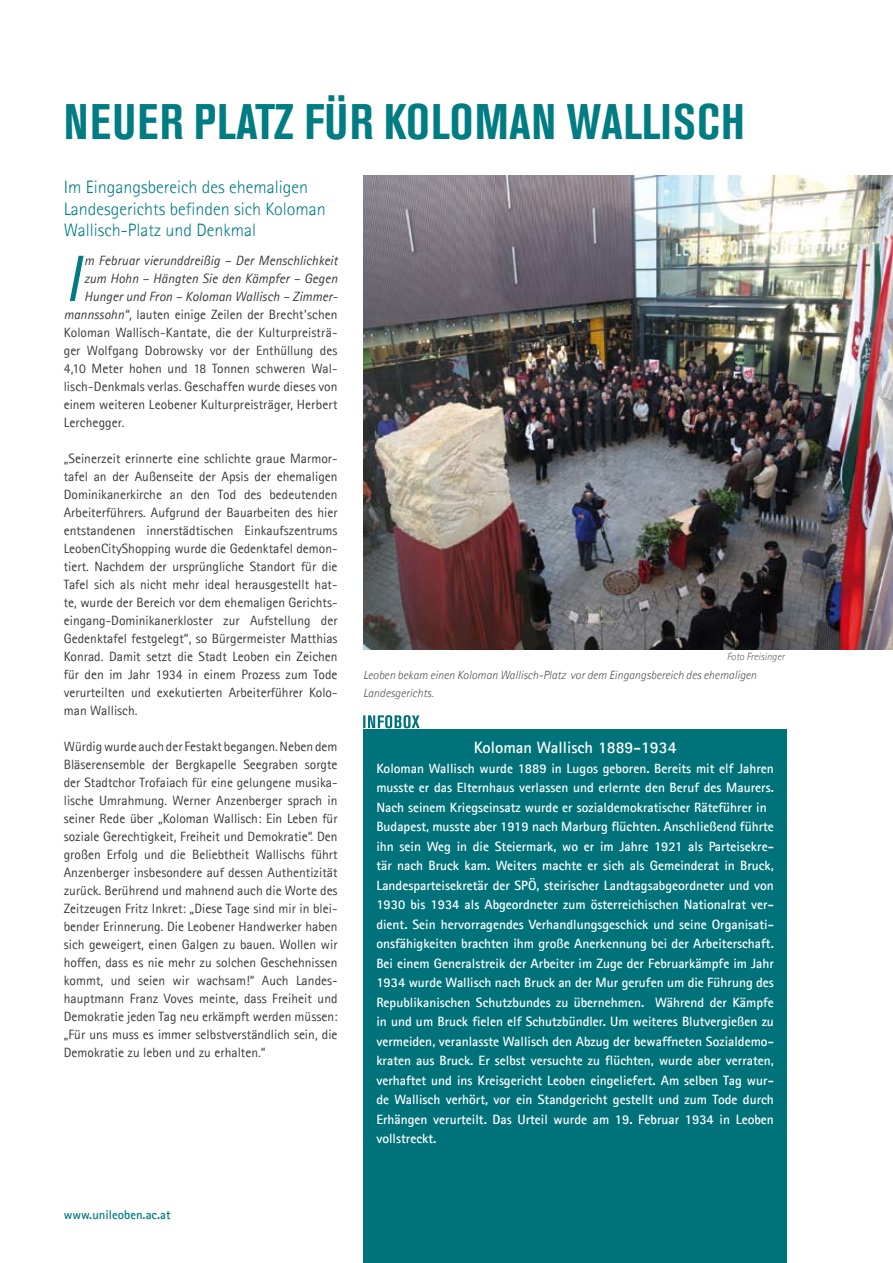
<style>
.page{position:relative;width:893px;height:1263px;background:#fff}
.page>*{position:absolute;margin:0;border:0;box-sizing:border-box;transform-origin:0 0}
.t1{font:italic 65.7px "Agfa Rotis Sans Serif";color:#007c83}
.t2{font:700 condensed 49.5px "Akzidenz Grotesk BE";letter-spacing:.01em;color:#007c83}
.t3{font:300 18px/21.6px "Agfa Rotis Sans Serif";color:#007c83}
.t4{font:700 16.5px "Agfa Rotis Sans Serif";color:#fff}
.t5{font:13.5px/18px "Agfa Rotis Sans Serif";color:#3b3a3d;text-align:justify}
.t6{font:700 13.5px/19.5px "Agfa Rotis Sans Serif";color:#fff;text-align:justify}
.t7{font:italic 13.5px "Agfa Rotis Sans Serif";color:#3b3a3d}
.t8{font:700 12.75px "Agfa Rotis Sans Serif";color:#007c83}
.t9{font:italic 300 12px/18px "Agfa Rotis Sans Serif";color:#515153}
.t10{font:italic 300 10.5px "Agfa Rotis Sans Serif";color:#676869}
.s1{font-style:italic}
</style>
<div class="page">
<div style="left:364px;top:729px;width:423px;height:534px;background:#00727a"></div>
<svg style="left:363px;top:715px;width:57px;height:13px"></svg>
<img style="left:363px;top:175px;width:530px;height:474px">
<h2 class="t2" style="left:64px;top:94px;width:682px">NEUER PLATZ FÜR KOLOMAN WALLISCH</h2>
<h3 class="t3" style="left:64px;top:176px;width:263px">Im Eingangsbereich des ehemaligen<br>Landesgerichts befinden sich Koloman<br>Wallisch-Platz und Denkmal</h3>
<h1 class="t1" style="left:64px;top:240px;width:19px">I</h1>
<p class="t7" style="left:84px;top:253px;width:255px">m Februar vierunddreißig – Der Menschlichkeit</p>
<p class="t7" style="left:84px;top:271px;width:255px">zum Hohn – Hängten Sie den Kämpfer – Gegen</p>
<p class="t7" style="left:84px;top:289px;width:255px">Hunger und Fron – Koloman Wallisch – Zimmer-</p>
<p class="t5" style="left:64px;top:305px;width:275px"><span class="s1">mannssohn“,</span> lauten einige Zeilen der Brecht’schen</p>
<p class="t5" style="left:64px;top:323px;width:275px">Koloman Wallisch-Kantate, die der Kulturpreisträ-</p>
<p class="t5" style="left:64px;top:341px;width:275px">ger Wolfgang Dobrowsky vor der Enthüllung des</p>
<p class="t5" style="left:64px;top:359px;width:275px">4,10 Meter hohen und 18 Tonnen schweren Wal-</p>
<p class="t5" style="left:64px;top:377px;width:275px">lisch-Denkmals verlas. Geschaffen wurde dieses von</p>
<p class="t5" style="left:64px;top:395px;width:275px">einem weiteren Leobener Kulturpreisträger, Herbert</p>
<p class="t5" style="left:64px;top:413px;width:62px">Lerchegger.</p>
<p class="t5" style="left:64px;top:449px;width:275px">„Seinerzeit erinnerte eine schlichte graue Marmor&shy;tafel an der Außenseite der Apsis der ehemaligen Dominikanerkirche an den Tod des bedeutenden Arbeiterführers. Aufgrund der Bauarbeiten des hier entstandenen innerstädtischen Einkaufszentrums LeobenCityShopping wurde die Gedenktafel demon&shy;tiert. Nachdem der ursprüngliche Standort für die Tafel sich als nicht mehr ideal herausgestellt hat&shy;te, wurde der Bereich vor dem ehemaligen Gerichts&shy;eingang-Dominikanerkloster zur Aufstellung der Gedenktafel festgelegt“, so Bürgermeister Matthias Konrad. Damit setzt die Stadt Leoben ein Zeichen für den im Jahr 1934 in einem Prozess zum Tode verurteilten und exekutierten Arbeiterführer Kolo&shy;man Wallisch.</p>
<p class="t5" style="left:64px;top:737px;width:275px">Würdig wurde auch der Festakt begangen. Neben dem Bläserensemble der Bergkapelle Seegraben sorgte der Stadtchor Trofaiach für eine gelungene musika&shy;lische Umrahmung. Werner Anzenberger sprach in seiner Rede über „Koloman Wallisch: Ein Leben für soziale Gerechtigkeit, Freiheit und Demokratie“. Den großen Erfolg und die Beliebtheit Wallischs führt Anzenberger insbesondere auf dessen Authentizität zurück. Berührend und mahnend auch die Worte des Zeitzeugen Fritz Inkret: „Diese Tage sind mir in blei&shy;bender Erinnerung. Die Leobener Handwerker haben sich geweigert, einen Galgen zu bauen. Wollen wir hoffen, dass es nie mehr zu solchen Geschehnissen kommt, und seien wir wachsam!“ Auch Landes&shy;hauptmann Franz Voves meinte, dass Freiheit und Demokratie jeden Tag neu erkämpft werden müssen: „Für uns muss es immer selbstverständlich sein, die Demokratie zu leben und zu erhalten.“</p>
<p class="t10" style="left:727px;top:650px;width:59px">Foto Freisinger</p>
<p class="t9" style="left:363px;top:666px;width:395px">Leoben bekam einen Koloman Wallisch-Platz vor dem Eingangsbereich des ehemaligen<br>Landesgerichts.</p>
<p class="t4" style="left:474px;top:737px;width:186px">Koloman Wallisch 1889-1934</p>
<p class="t6" style="left:376px;top:758px;width:399px;text-align:left">Koloman Wallisch wurde 1889 in Lugos geboren. Bereits mit elf Jahren musste er das Elternhaus verlassen und erlernte den Beruf des Maurers.<br>Nach seinem Kriegseinsatz wurde er sozialdemokratischer Räteführer in Budapest, musste aber 1919 nach Marburg flüchten. Anschließend führte ihn sein Weg in die Steiermark, wo er im Jahre 192 1 als Parteisekre&shy;tär nach Bruck kam. Weiters machte er sich als Gemeinderat in Bruck, Landesparteisekretär der SPÖ, steirischer Landtagsabgeordneter und von 1930 bis 1934</p>
<p class="t6" style="left:376px;top:894px;width:399px;text-indent:88px">als Abgeordneter zum österreichischen Nationalrat ver&shy;dient. Sein hervorragendes Verhandlungsgeschick und seine Organisati&shy;onsfähigkeiten brachten ihm große Anerkennung bei der Arbeiterschaft.<br>Bei einem Generalstreik der Arbeiter im Zuge der Februarkämpfe im Jahr 1934</p>
<p class="t6" style="left:376px;top:972px;width:399px;text-indent:32px">wurde Wallisch nach Bruck an der Mur gerufen um die Führung des Republikanischen Schutzbundes zu übernehmen. Während der Kämpfe in und um Bruck fielen elf Schutzbündler. Um wei-teres Blutvergießen zu vermeiden, veran- lasste Wallisch den Abzug der bewaffneten Sozialdemo&shy;kraten aus Bruck. Er selbst versuchte zu flüchten, wurde aber verraten, verhaftet und ins Kreisgericht Leoben eingeliefert. Am selben Tag wur&shy;de Wallisch verhört, vor ein Standgericht gestellt und zum Tode durch Erhängen verurteilt. Das Urteil wurde am 19. Februar 1934</p>
<p class="t6" style="left:719px;top:1109px;width:56px">in Leoben</p>
<p class="t6" style="left:376px;top:1128px;width:61px">vollstreckt.</p>
<p class="t8" style="left:64px;top:1207px;width:108px">www.unileoben.ac.at</p>
</div>
